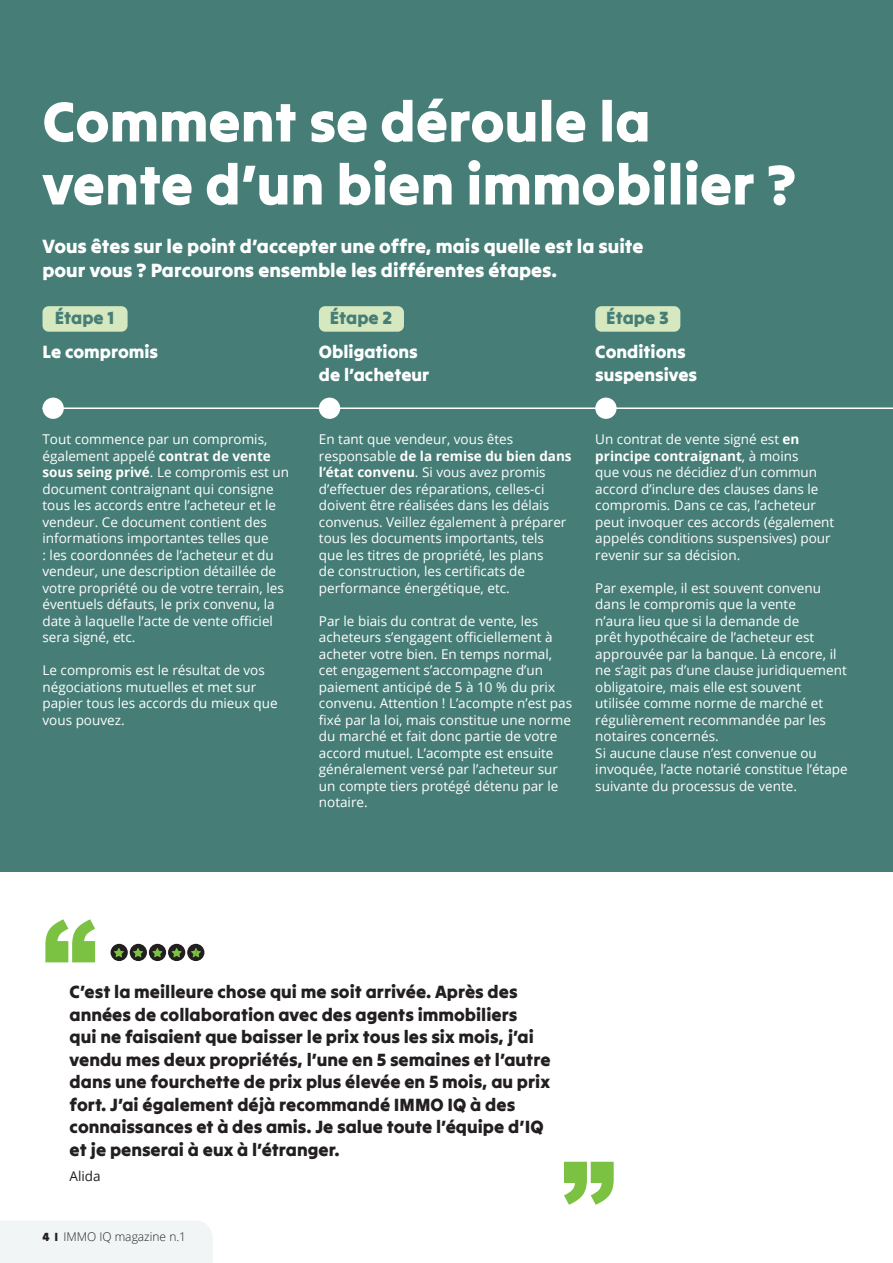
<style>
.page{position:relative;width:893px;height:1263px;background:#fff}
.page>*{position:absolute;margin:0;border:0;box-sizing:border-box;transform-origin:0 0}
.t1{font:900 108px "Arial";color:#7bc142}
.titel_38pt{font:57px/63px "Tilt Warp";color:#fff}
.inleiding_zwart_13pt{font:19.5px/24px "Tilt Warp";color:#fff}
.quote_12pt{font:18px/22.5px "Tilt Warp";color:#231f20}
.titel_groen_12pt{font:18px "Tilt Warp";color:#fff}
.titel_groen_12pt-2{font:18px "Tilt Warp";color:#467e77}
.body_zwart{font:13.5px/16.5px "Open Sans";color:#fff}
.body_zwart-2{font:13.5px "Open Sans";color:#231f20}
.t2{font:300 12px "Open Sans";color:#231f20}
.s1{font-weight:700}
.s2{font-family:"Tilt Warp";font-weight:400}
</style>
<div class="page">
<div style="left:0;top:0;width:893px;height:872px;background:#467e77"></div>
<div style="left:43px;top:306px;width:85px;height:26px;background:#d5e8c0;border-radius:6px"></div>
<div style="left:319px;top:306px;width:85px;height:26px;background:#d5e8c0;border-radius:6px"></div>
<hr style="left:43px;top:407px;width:850px;height:2px;background:#fff">
<div style="left:43px;top:398px;width:21px;height:21px;background:#fff;border-radius:50%"></div>
<div style="left:319px;top:398px;width:21px;height:21px;background:#fff;border-radius:50%"></div>
<div style="left:595px;top:306px;width:85px;height:26px;background:#d5e8c0;border-radius:6px"></div>
<div style="left:595px;top:398px;width:22px;height:21px;background:#fff;border-radius:50%"></div>
<div style="left:111px;top:944px;width:17px;height:17px;background:#231f20;border-radius:50%"></div>
<div style="left:130px;top:944px;width:17px;height:17px;background:#231f20;border-radius:50%"></div>
<div style="left:149px;top:944px;width:17px;height:17px;background:#231f20;border-radius:50%"></div>
<div style="left:168px;top:944px;width:17px;height:17px;background:#231f20;border-radius:50%"></div>
<div style="left:187px;top:944px;width:17px;height:17px;background:#231f20;border-radius:50%"></div>
<svg style="left:114px;top:948px;width:10px;height:9px"></svg>
<svg style="left:133px;top:948px;width:10px;height:9px"></svg>
<svg style="left:152px;top:948px;width:10px;height:9px"></svg>
<svg style="left:172px;top:948px;width:10px;height:9px"></svg>
<svg style="left:191px;top:948px;width:10px;height:9px"></svg>
<div style="left:0;top:1221px;width:212px;height:42px;background:#f2f5f5"></div>
<p class="titel_38pt" style="left:43px;top:88px;width:755px">Comment se déroule la vente d’un bien immobilier ?</p>
<p class="inleiding_zwart_13pt" style="left:43px;top:234px;width:602px">Vous êtes sur le point d’accepter une offre, mais quelle est la suite pour vous ? Parcourons ensemble les différentes étapes.</p>
<p class="titel_groen_12pt-2" style="left:55px;top:303px;width:61px">Étape 1</p>
<p class="titel_groen_12pt-2" style="left:330px;top:303px;width:64px">Étape 2</p>
<p class="titel_groen_12pt" style="left:43px;top:337px;width:117px">Le compromis</p>
<p class="titel_groen_12pt" style="left:319px;top:337px;width:100px">Obligations</p>
<p class="titel_groen_12pt" style="left:319px;top:359px;width:112px">de l’acheteur</p>
<p class="body_zwart" style="left:43px;top:431px;width:248px">Tout commence par un compromis, également appelé <span class="s1">contrat de vente sous seing privé</span>. Le compromis est un document contraignant qui consigne tous les accords entre l’acheteur et le vendeur. Ce document contient des informations importantes telles que<br>: les coordonnées de l’acheteur et du vendeur, une description détaillée de votre propriété ou de votre terrain, les éventuels défauts, le prix convenu, la date à laquelle l’acte de vente officiel sera signé, etc.</p>
<p class="body_zwart" style="left:43px;top:662px;width:237px">Le compromis est le résultat de vos négociations mutuelles et met sur papier tous les accords du mieux que vous pouvez.</p>
<p class="body_zwart" style="left:319px;top:431px;width:254px">En tant que vendeur, vous êtes responsable <span class="s1">de la remise du bien dans l’état convenu</span>. Si vous avez promis d’effectuer des réparations, celles-ci doivent être réalisées dans les délais convenus. Veillez également à préparer tous les documents importants, tels<br>que les titres de propriété, les plans<br>de construction, les certificats de performance énergétique, etc.</p>
<p class="body_zwart" style="left:319px;top:612px;width:255px">Par le biais du contrat de vente, les acheteurs s’engagent officiellement à acheter votre bien. En temps normal, cet engagement s’accompagne d’un paiement anticipé de 5 à 10 % du prix convenu. Attention ! L’acompte n’est pas fixé par la loi, mais constitue une norme du marché et fait donc partie de votre accord mutuel. L’acompte est ensuite généralement versé par l’acheteur sur un compte tiers protégé détenu par le notaire.</p>
<p class="titel_groen_12pt-2" style="left:606px;top:303px;width:64px">Étape 3</p>
<p class="titel_groen_12pt" style="left:595px;top:337px;width:92px">Conditions</p>
<p class="titel_groen_12pt" style="left:595px;top:359px;width:103px">suspensives</p>
<p class="body_zwart" style="left:595px;top:431px;width:241px">Un contrat de vente signé est <span class="s1">en principe contraignant</span>, à moins<br>que vous ne décidiez d’un commun accord d’inclure des clauses dans le compromis. Dans ce cas, l’acheteur peut invoquer ces accords (également appelés conditions suspensives) pour revenir sur sa décision.</p>
<p class="body_zwart" style="left:595px;top:579px;width:253px">Par exemple, il est souvent convenu dans le compromis que la vente<br>n’aura lieu que si la demande de<br>prêt hypothécaire de l’acheteur est approuvée par la banque. Là encore, il ne s’agit pas d’une clause juridiquement obligatoire, mais elle est souvent utilisée comme norme de marché et régulièrement recommandée par les notaires concernés.</p>
<p class="body_zwart" style="left:595px;top:744px;width:254px">Si aucune clause n’est convenue ou invoquée, l’acte notarié constitue l’étape suivante du processus de vente.</p>
<p class="t1" style="left:43px;top:881px;width:55px">“</p>
<p class="quote_12pt" style="left:70px;top:980px;width:482px">C’est la meilleure chose qui me soit arrivée. Après des années de collaboration avec des agents immobiliers<br>qui ne faisaient que baisser le prix tous les six mois, j’ai vendu mes deux propriétés, l’une en 5 semaines et l’autre dans une fourchette de prix plus élevée en 5 mois, au prix fort. J’ai également déjà recommandé IMMO IQ à des connaissances et à des amis. Je salue toute l’équipe d’IQ et je penserai à eux à l’étranger.</p>
<p class="body_zwart-2" style="left:70px;top:1166px;width:33px">Alida</p>
<p class="t2" style="left:43px;top:1228px;width:145px"><span class="s2">4 I</span> IMMO IQ magazine n.1</p>
<p class="t1" style="left:617px;top:1243px;width:55px;rotate:-180deg">“</p>
</div>
